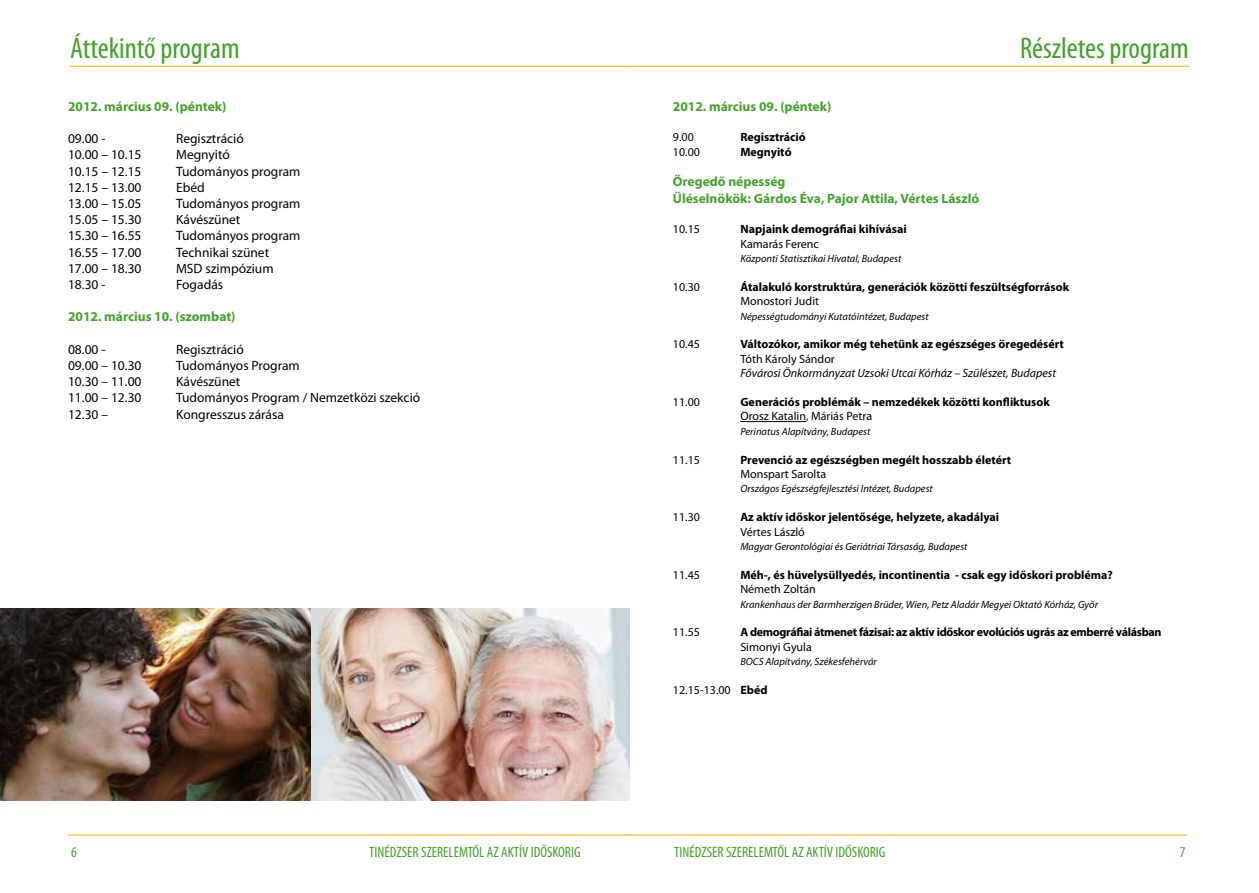
<style>
.page{position:relative;width:1259px;height:893px;background:#fff}
.page>*{position:absolute;margin:0;border:0;box-sizing:border-box;transform-origin:0 0}
.t1{font:condensed 30px "Myriad Pro";color:#45a12b}
.t2{font:condensed 15px "Myriad Pro";color:#45a12b}
.t3{font:13.5px "Myriad Pro";color:#000}
.t4{font:700 13.5px/16.2px "Myriad Pro";color:#45a12b}
.t5{font:700 12px "Myriad Pro";color:#000}
.t6{font:12px "Myriad Pro";color:#000}
.t7{font:700 12px "Myriad Pro";letter-spacing:-.025em;color:#000}
.t8{font:italic 12px "Myriad Pro";color:#000}
.t9{font:italic 10.5px "Myriad Pro";color:#000}
.s1{font-weight:700}
</style>
<div class="page">
<hr style="left:68px;top:835px;width:561px;height:1px;background:#f9b200">
<hr style="left:69px;top:66px;width:560px;height:1px;background:#f9b200">
<hr style="left:629px;top:835px;width:557px;height:1px;background:#f9b200">
<hr style="left:629px;top:66px;width:560px;height:1px;background:#f9b200">
<hr style="left:740px;top:421px;width:66px;height:1px;background:#000">
<img style="left:0;top:609px;width:629px;height:192px">
<h1 class="t1" style="left:70px;top:32px;width:171px">Áttekintő program</h1>
<h1 class="t1" style="left:1020px;top:32px;width:170px">Részletes program</h1>
<p class="t4" style="left:673px;top:98px;width:160px">2012. március 09. (péntek)</p>
<p class="t6" style="left:673px;top:130px;width:22px">9.00</p>
<p class="t5" style="left:740px;top:129px;width:67px">Regisztráció</p>
<p class="t6" style="left:673px;top:144px;width:29px">10.00</p>
<p class="t5" style="left:740px;top:144px;width:53px">Megnyitó</p>
<p class="t4" style="left:673px;top:173px;width:308px">Öregedő népesség<br>Üléselnökök: Gárdos Éva, Pajor Attila, Vértes László</p>
<p class="t6" style="left:673px;top:222px;width:29px">10.15</p>
<p class="t5" style="left:740px;top:221px;width:168px">Napjaink demográfiai kihívásai</p>
<p class="t6" style="left:740px;top:236px;width:80px">Kamarás Ferenc</p>
<p class="t9" style="left:740px;top:252px;width:162px">Központi Statisztikai Hivatal, Budapest</p>
<p class="t6" style="left:673px;top:279px;width:29px">10.30</p>
<p class="t5" style="left:740px;top:279px;width:330px">Átalakuló korstruktúra, generációk közötti feszültségforrások</p>
<p class="t6" style="left:740px;top:294px;width:80px">Monostori Judit</p>
<p class="t9" style="left:740px;top:310px;width:190px">Népességtudományi Kutatóintézet, Budapest</p>
<p class="t6" style="left:673px;top:337px;width:29px">10.45</p>
<p class="t5" style="left:740px;top:336px;width:325px">Változókor, amikor még tehetünk az egészséges öregedésért</p>
<p class="t6" style="left:740px;top:351px;width:96px">Tóth Károly Sándor</p>
<p class="t8" style="left:740px;top:366px;width:317px">Fővárosi Önkormányzat Uzsoki Utcai Kórház – Szülészet, Budapest</p>
<p class="t6" style="left:673px;top:395px;width:29px">11.00</p>
<p class="t5" style="left:740px;top:394px;width:311px">Generációs problémák – nemzedékek közötti konfliktusok</p>
<p class="t6" style="left:740px;top:409px;width:133px">Orosz Katalin, Máriás Petra</p>
<p class="t9" style="left:740px;top:425px;width:131px">Perinatus Alapítvány, Budapest</p>
<p class="t6" style="left:673px;top:452px;width:29px">11.15</p>
<p class="t5" style="left:740px;top:452px;width:272px">Prevenció az egészségben megélt hosszabb életért</p>
<p class="t6" style="left:740px;top:467px;width:87px">Monspart Sarolta</p>
<p class="t9" style="left:740px;top:482px;width:194px">Országos Egészségfejlesztési Intézet, Budapest</p>
<p class="t6" style="left:673px;top:510px;width:29px">11.30</p>
<p class="t5" style="left:740px;top:509px;width:260px">Az aktív időskor jelentősége, helyzete, akadályai</p>
<p class="t6" style="left:740px;top:524px;width:66px">Vértes László</p>
<p class="t9" style="left:740px;top:540px;width:229px">Magyar Gerontológiai és Geriátriai Társaság, Budapest</p>
<p class="t6" style="left:673px;top:567px;width:29px">11.45</p>
<p class="t5" style="left:740px;top:567px;width:374px">Méh-, és hüvelysüllyedés, incontinentia - csak egy időskori probléma?</p>
<p class="t6" style="left:740px;top:582px;width:77px">Németh Zoltán</p>
<p class="t9" style="left:740px;top:598px;width:359px">Krankenhaus der Barmherzigen Brüder, Wien, Petz Aladár Megyei Oktató Kórház, Győr</p>
<p class="t6" style="left:673px;top:625px;width:29px">11.55</p>
<p class="t7" style="left:740px;top:624px;width:423px">A demográfiai átmenet fázisai: az aktív időskor evolúciós ugrás az emberré válásban</p>
<p class="t6" style="left:740px;top:639px;width:73px">Simonyi Gyula</p>
<p class="t9" style="left:740px;top:655px;width:138px">BOCS Alapítvány, Székesfehérvár</p>
<p class="t6" style="left:673px;top:683px;width:96px">12.15-13.00 <span class="s1">Ebéd</span></p>
<p class="t4" style="left:68px;top:98px;width:160px">2012. március 09. (péntek)</p>
<p class="t3" style="left:68px;top:130px;width:39px">09.00 -</p>
<p class="t3" style="left:176px;top:130px;width:69px">Regisztráció</p>
<p class="t3" style="left:68px;top:146px;width:75px">10.00 – 10.15</p>
<p class="t3" style="left:176px;top:146px;width:55px">Megnyitó</p>
<p class="t3" style="left:68px;top:163px;width:75px">10.15 – 12.15</p>
<p class="t3" style="left:176px;top:163px;width:126px">Tudományos program</p>
<p class="t3" style="left:68px;top:179px;width:75px">12.15 – 13.00</p>
<p class="t3" style="left:176px;top:179px;width:30px">Ebéd</p>
<p class="t3" style="left:68px;top:195px;width:75px">13.00 – 15.05</p>
<p class="t3" style="left:176px;top:195px;width:126px">Tudományos program</p>
<p class="t3" style="left:68px;top:211px;width:75px">15.05 – 15.30</p>
<p class="t3" style="left:176px;top:211px;width:66px">Kávészünet</p>
<p class="t3" style="left:68px;top:227px;width:75px">15.30 – 16.55</p>
<p class="t3" style="left:176px;top:227px;width:126px">Tudományos program</p>
<p class="t3" style="left:68px;top:244px;width:75px">16.55 – 17.00</p>
<p class="t3" style="left:176px;top:244px;width:95px">Technikai szünet</p>
<p class="t3" style="left:68px;top:260px;width:75px">17.00 – 18.30</p>
<p class="t3" style="left:176px;top:260px;width:99px">MSD szimpózium</p>
<p class="t3" style="left:68px;top:276px;width:39px">18.30 -</p>
<p class="t3" style="left:176px;top:276px;width:49px">Fogadás</p>
<p class="t4" style="left:68px;top:308px;width:169px">2012. március 10. (szombat)</p>
<p class="t3" style="left:68px;top:341px;width:39px">08.00 -</p>
<p class="t3" style="left:176px;top:341px;width:69px">Regisztráció</p>
<p class="t3" style="left:68px;top:357px;width:75px">09.00 – 10.30</p>
<p class="t3" style="left:176px;top:357px;width:125px">Tudományos Program</p>
<p class="t3" style="left:68px;top:373px;width:75px">10.30 – 11.00</p>
<p class="t3" style="left:176px;top:373px;width:66px">Kávészünet</p>
<p class="t3" style="left:68px;top:389px;width:75px">11.00 – 12.30</p>
<p class="t3" style="left:176px;top:389px;width:246px">Tudományos Program / Nemzetközi szekció</p>
<p class="t3" style="left:68px;top:406px;width:42px">12.30 –</p>
<p class="t3" style="left:176px;top:406px;width:109px">Kongresszus zárása</p>
<p class="t2" style="left:71px;top:844px;width:7px">6</p>
<p class="t2" style="left:369px;top:844px;width:213px">TINÉDZSER SZERELEMTŐL AZ AKTÍV IDŐSKORIG</p>
<p class="t2" style="left:674px;top:844px;width:213px">TINÉDZSER SZERELEMTŐL AZ AKTÍV IDŐSKORIG</p>
<p class="t2" style="left:1179px;top:844px;width:7px">7</p>
</div>
